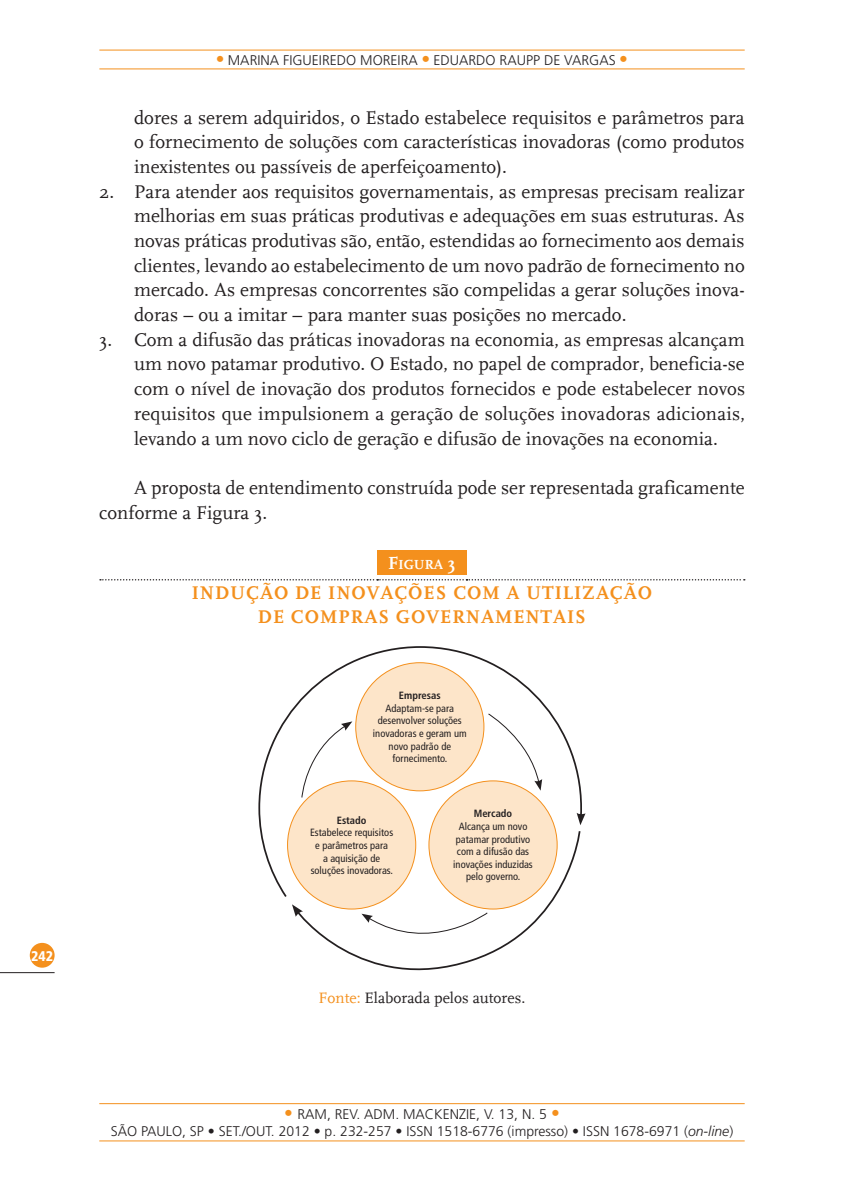
<style>
.page{position:relative;width:844px;height:1191px;background:#fff}
.page>*{position:absolute;margin:0;border:0;box-sizing:border-box;transform-origin:0 0}
.t1{font:19.25px/24.7px "FF Scala Definitive";color:#231f20;text-align:justify}
.t2{font:700 19.25px/24.2px "FF Scala Definitiver";letter-spacing:.05em;color:#f4901d;text-align:center}
.t3{font:15.75px "FF Scala Definitive";color:#231f20}
.t4{font:300 14px/16.8px "Frutiger LT Std";color:#231f20;text-align:center}
.t5{font:900 condensed 14px "Frutiger LT Std";color:#fff}
.t6{font:700 13.83px "FF Scala Definitiver";color:#fff}
.t7{font:condensed 10.5px/12.6px "Frutiger LT Std";color:#231f20;text-align:center}
.t8{font:700 condensed 10.5px "Frutiger LT Std";color:#231f20}
.s1{font-size:17.5px;color:#f4901d}
.s2{font-size:18.38px}
.s3{color:#f4901d}
.s4{font-style:italic}
</style>
<div class="page">
<div style="left:30px;top:943px;width:25px;height:24px;background:#f4901d;border-radius:50%"></div>
<hr style="left:0;top:972px;width:55px;height:1px;background:#231f20">
<hr style="left:99px;top:68px;width:645px;height:1px;background:#f4901d">
<hr style="left:99px;top:50px;width:645px;height:1px;background:#f4901d">
<hr style="left:99px;top:1140px;width:645px;height:1px;background:#f4901d">
<hr style="left:99px;top:1103px;width:645px;height:1px;background:#f4901d">
<div style="left:377px;top:550px;width:89px;height:24px;background:#f4901d"></div>
<svg style="left:100px;top:579px;width:644px;height:1px"></svg>
<svg style="left:258px;top:646px;width:324px;height:251px"></svg>
<svg style="left:576px;top:812px;width:9px;height:13px"></svg>
<svg style="left:296px;top:829px;width:285px;height:142px"></svg>
<svg style="left:292px;top:904px;width:11px;height:13px"></svg>
<svg style="left:301px;top:721px;width:51px;height:77px"></svg>
<svg style="left:361px;top:912px;width:127px;height:43px"></svg>
<svg style="left:487px;top:713px;width:55px;height:77px"></svg>
<div style="left:287px;top:781px;width:128px;height:128px;background:#fde5c9;border-radius:50%"></div>
<div style="left:429px;top:781px;width:128px;height:128px;background:#fde5c9;border-radius:50%"></div>
<p class="t5" style="left:31px;top:947px;width:23px">242</p>
<p class="t4" style="left:216px;top:51px;width:413px"><span class="s1">•</span> MARINA FIGUEIREDO MOREIRA <span class="s1">•</span> EDUARDO RAUPP DE VARGAS <span class="s1">•</span></p>
<p class="t1" style="left:134px;top:105px;width:612px">dores a serem adquiridos, o Estado estabelece requisitos e parâmetros para o fornecimento de soluções com características inovadoras (como produtos inexistentes ou passíveis de aperfeiçoamento).</p>
<p class="t1" style="left:134px;top:179px;width:612px;text-indent:-35px">2. Para atender aos requisitos governamentais, as empresas precisam realizar melhorias em suas práticas produtivas e adequações em suas estruturas. As novas práticas produtivas são, então, estendidas ao fornecimento aos demais clientes, levando ao estabelecimento de um novo padrão de fornecimento no mercado. As empresas concorrentes são compelidas a gerar soluções inova&shy;doras – ou a imitar – para manter suas posições no mercado.</p>
<p class="t1" style="left:134px;top:327px;width:612px;text-indent:-35px">3. Com a difusão das práticas inovadoras na economia, as empresas alcançam um novo patamar produtivo. O Estado, no papel de comprador, beneficia-se com o nível de inovação dos produtos fornecidos e pode estabelecer novos requisitos que impulsionem a geração de soluções inovadoras adicionais, levando a um novo ciclo de geração e difusão de inovações na economia.</p>
<p class="t1" style="left:99px;top:476px;width:646px;text-indent:35px">A proposta de entendimento construída pode ser representada graficamente conforme a Figura 3.</p>
<p class="t6" style="left:388px;top:556px;width:69px"><span class="s2">F</span>IGURA <span class="s2">3</span></p>
<p class="t2" style="left:192px;top:581px;width:461px">INDUÇÃO DE INOVAÇÕES COM A UTILIZAÇÃO<br>DE COMPRAS GOVERNAMENTAIS</p>
<p class="t8" style="left:399px;top:689px;width:43px">Empresas</p>
<p class="t7" style="left:373px;top:702px;width:95px">Adaptam-se para desenvolver soluções inovadoras e geram um novo padrão de fornecimento.</p>
<p class="t8" style="left:336px;top:814px;width:31px">Estado</p>
<p class="t7" style="left:310px;top:826px;width:85px">Estabelece requisitos e parâmetros para<br>a aquisição de soluções inovadoras.</p>
<p class="t8" style="left:473px;top:807px;width:40px">Mercado</p>
<p class="t7" style="left:453px;top:820px;width:81px">Alcança um novo patamar produtivo com a difusão das inovações induzidas pelo governo.</p>
<p class="t3" style="left:318px;top:989px;width:208px"><span class="s3">Fonte:</span> Elaborada pelos autores.</p>
<p class="t4" style="left:111px;top:1106px;width:623px"><span class="s1">•</span> RAM, REV. ADM. MACKENZIE, V. 13, N. 5 <span class="s1">•<br></span>SÃO PAULO, SP • SET./OUT. 2012 • p. 232-257 • ISSN 1518-6776 (impresso) • ISSN 1678-6971 (<span class="s4">on-line</span>)</p>
</div>
